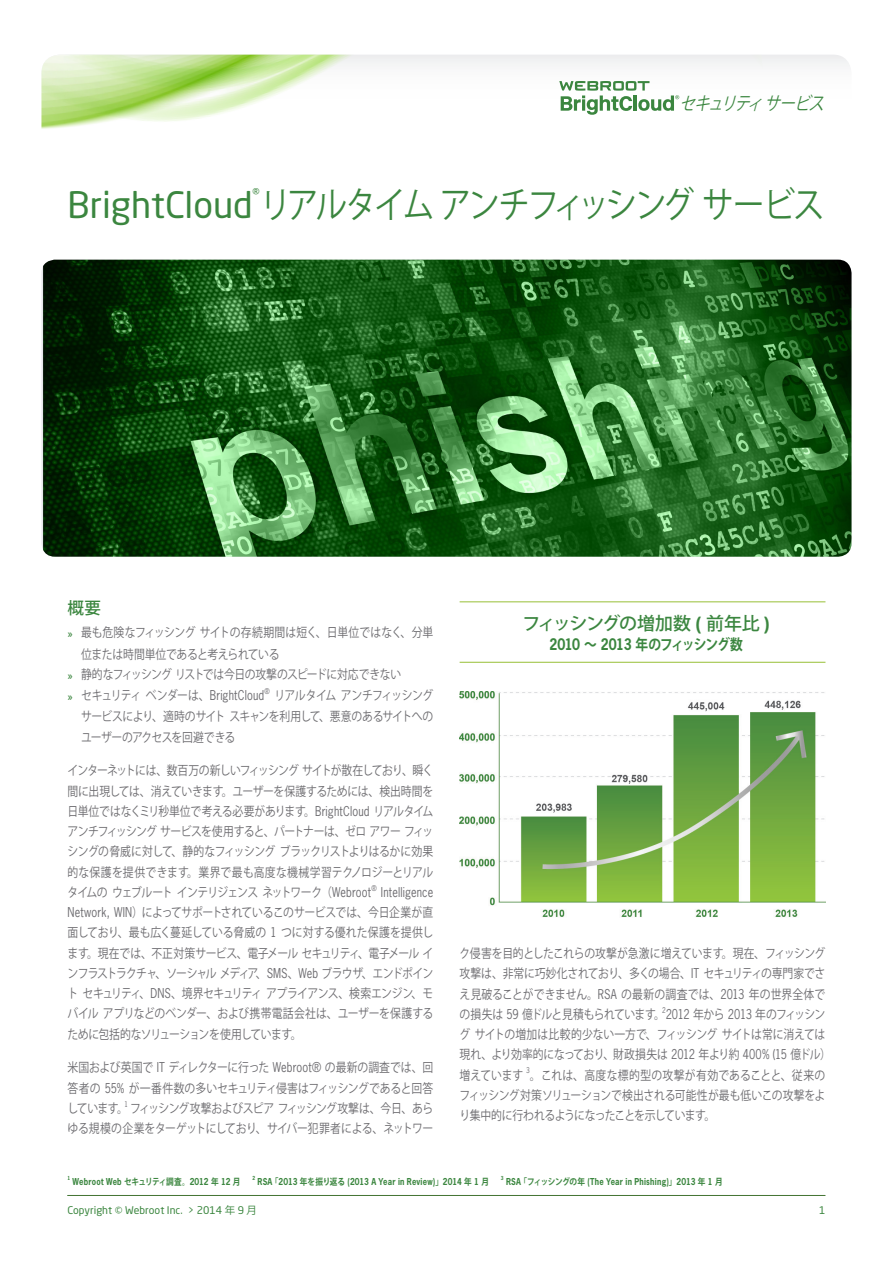
<style>
.page{position:relative;width:893px;height:1263px;background:#fff}
.page>*{position:absolute;margin:0;border:0;box-sizing:border-box;transform-origin:0 0}
.t1{font:36px "Koz Go Pro";letter-spacing:-.075em;color:#3b863f;scale:.87 1}
.body_-_header_2{font:500 18px "Koz Go Pro";letter-spacing:-.075em;color:#3b863f}
.t2{font:italic 18px "Koz Go Pro";color:#3b863f;scale:.85 1}
.body_-_header_1{font:500 16.5px "Koz Go Pro";color:#3b863f}
.Photo_graphic_subhea{font:700 15px "Koz Go Pro";letter-spacing:-.075em;color:#3b863f;scale:.85 1}
.body{font:12.75px/20.2px "Koz Go Pro";letter-spacing:-.03em;color:#6c6b6f;text-align:justify;scale:.85 1}
.body-2{font:12.75px "Koz Go Pro";letter-spacing:-.06em;color:#6c6b6f;scale:.85 1}
.t3{font:12px "Neo Sans Std";color:#3b863f}
.t4{font:10.5px "Neo Sans Std";color:#3b863f}
.body_-_footnote{font:700 9px "News Gothic Std";letter-spacing:.025em;color:#3b863f;scale:.85 1}
.body-3{font:7.5px "News Gothic Std";color:#6c6b6f;scale:.85 1}
.body_-_footnote-2{font:700 5.25px "News Gothic Std";color:#3b863f;scale:.85 1}
.s1{font-family:"Neo Sans Std"}
.s2{font-family:"News Gothic Std";font-size:15px;color:#3b863f}
.s3{font-family:"News Gothic Std"}
.s4{font-family:"Koz Go Pro"}
</style>
<div class="page">
<hr style="left:68px;top:1195px;width:757px;height:1px;background:#487636">
<svg style="left:764px;top:55px;width:86px;height:11px"></svg>
<img style="left:41px;top:55px;width:723px;height:74px">
<img style="left:460px;top:691px;width:365px;height:226px">
<hr style="left:460px;top:601px;width:365px;height:1px;background:#97c036">
<hr style="left:460px;top:662px;width:365px;height:1px;background:#97c036">
<img style="left:43px;top:260px;width:808px;height:297px">
<svg style="left:559px;top:81px;width:120px;height:34px"></svg>
<p class="t2" style="left:679px;top:91px;width:180px">セキュリティサービス</p>
<p class="t1" style="left:68px;top:181px;width:871px"><span class="s1">BrightCloud</span> リアルタイムアンチフィッシングサービス</p>
<p class="t3" style="left:253px;top:185px;width:9px">®</p>
<p class="body_-_header_1" style="left:68px;top:597px;width:35px">概要</p>
<p class="body" style="left:81px;top:622px;width:416px;line-height:21.3px;text-indent:-14px"><span class="s2">»</span> 最も危険なフィッシングサイトの存続期間は短く、日単位ではなく、分単位または時間単位であると考えられている</p>
<p class="body" style="left:68px;top:664px;width:394px"><span class="s2">»</span> 静的なフィッシングリストでは今日の攻撃のスピードに対応できない</p>
<p class="body-2" style="left:68px;top:687px;width:233px"><span class="s2">»</span> セキュリティベンダーは、<span class="s3">BrightCloud</span></p>
<p class="body-3" style="left:265px;top:686px;width:8px">®</p>
<p class="body" style="left:81px;top:685px;width:416px;line-height:20.9px;text-indent:193px">リアルタイムアンチフィッシングサービスにより、適時のサイトスキャンを利用して、悪意のあるサイトへのユーザーのアクセスを回避できる</p>
<p class="body" style="left:68px;top:761px;width:432px">インターネットには、数百万の新しいフィッシングサイトが散在しており、瞬く間に出現しては、消えていきます。ユーザーを保護するためには、検出時間を日単位ではなくミリ秒単位で考える必要があります。<span class="s3">BrightCloud</span> リアルタイムアンチフィッシングサービスを使用すると、パートナーは、ゼロアワーフィッシングの脅威に対して、静的なフィッシングブラックリストよりはるかに効果的な保護を提供できます。業界で最も高度な機械学習テクノロジーとリアルタイムのウェブルートインテリジェンスネットワーク（<span class="s3">Webroot</span></p>
<p class="body-3" style="left:371px;top:883px;width:8px">®</p>
<p class="body" style="left:68px;top:882px;width:432px;text-indent:313px"><span class="s3">Intelligence Network, WIN</span>）によってサポートされているこのサービスでは、今日企業が直面しており、最も広く蔓延している脅威の <span class="s3">1</span> つに対する優れた保護を提供します。現在では、不正対策サービス、電子メールセキュリティ、電子メールインフラストラクチャ、ソーシャルメディア、<span class="s3">SMS</span>、<span class="s3">Web</span> ブラウザ、エンドポイントセキュリティ、<span class="s3">DNS</span>、境界セキュリティアプライアンス、検索エンジン、モバイルアプリなどのベンダー、および携帯電話会社は、ユーザーを保護するために包括的なソリューションを使用しています。</p>
<p class="body" style="left:68px;top:1058px;width:432px">米国および英国で <span class="s3">IT</span> ディレクターに行った <span class="s3">Webroot®</span> の最新の調査では、回答者の <span class="s3">55%</span> が一番件数の多いセキュリティ侵害はフィッシングであると回答しています。フィッシング攻撃およびスピアフィッシング攻撃は、今日、あら</p>
<p class="body-3" style="left:124px;top:1099px;width:6px">1</p>
<p class="body" style="left:68px;top:1119px;width:432px">ゆる規模の企業をターゲットにしており、サイバー犯罪者による、ネットワー</p>
<p class="body_-_header_2" style="left:522px;top:612px;width:249px">フィッシングの増加数 <span class="s1">(</span> 前年比 <span class="s1">)</span></p>
<p class="Photo_graphic_subhea" style="left:549px;top:635px;width:229px"><span class="s3">2010</span> ～ <span class="s3">2013</span> 年のフィッシング数</p>
<p class="body" style="left:460px;top:944px;width:432px">ク侵害を目的としたこれらの攻撃が急激に増えています。現在、フィッシング攻撃は、非常に巧妙化されており、多くの場合、<span class="s3">IT</span> セキュリティの専門家でさえ見破ることができません。<span class="s3">RSA</span> の最新の調査では、<span class="s3">2013</span> 年の世界全体での損失は <span class="s3">59</span> 億ドルと見積もられています。<span class="s3">2012</span> 年から <span class="s3">2013</span> 年のフィッシン</p>
<p class="body-3" style="left:662px;top:1005px;width:6px">2</p>
<p class="body" style="left:460px;top:1025px;width:438px;text-align:left">グサイトの増加は比較的少ない一方で、フィッシングサイトは常に消えては現れ、より効率的になっており、財政損失は <span class="s3">2012</span> 年より約 <span class="s3">400% (15</span> 億ドル）増えています</p>
<p class="body-3" style="left:526px;top:1066px;width:6px">3</p>
<p class="body" style="left:460px;top:1065px;width:432px;text-indent:70px">。これは、高度な標的型の攻撃が有効であることと、従来のフィッシング対策ソリューションで検出される可能性が最も低いこの攻撃をより集中的に行われるようになったことを示しています。</p>
<p class="body_-_footnote-2" style="left:68px;top:1175px;width:5px">1</p>
<p class="body_-_footnote" style="left:73px;top:1175px;width:199px">Webroot Web <span class="s4">セキュリティ調査。</span>2012 <span class="s4">年</span> 12 <span class="s4">月</span></p>
<p class="body_-_footnote-2" style="left:252px;top:1175px;width:5px">2</p>
<p class="body_-_footnote" style="left:258px;top:1175px;width:274px">RSA <span class="s4">「</span>2013 <span class="s4">年を振り返る</span> (2013 A Year in Review)<span class="s4">」</span>2014 <span class="s4">年</span> 1 <span class="s4">月</span></p>
<p class="body_-_footnote-2" style="left:501px;top:1175px;width:5px">3</p>
<p class="body_-_footnote" style="left:506px;top:1175px;width:256px">RSA <span class="s4">「フィッシングの年</span> (The Year in Phishing)<span class="s4">」</span>2013 <span class="s4">年</span> 1 <span class="s4">月</span></p>
<p class="t4" style="left:68px;top:1204px;width:191px">Copyright © Webroot Inc. &gt; 2014 <span class="s4">年</span> 9 <span class="s4">月</span></p>
<p class="t4" style="left:819px;top:1204px;width:8px">1</p>
</div>
